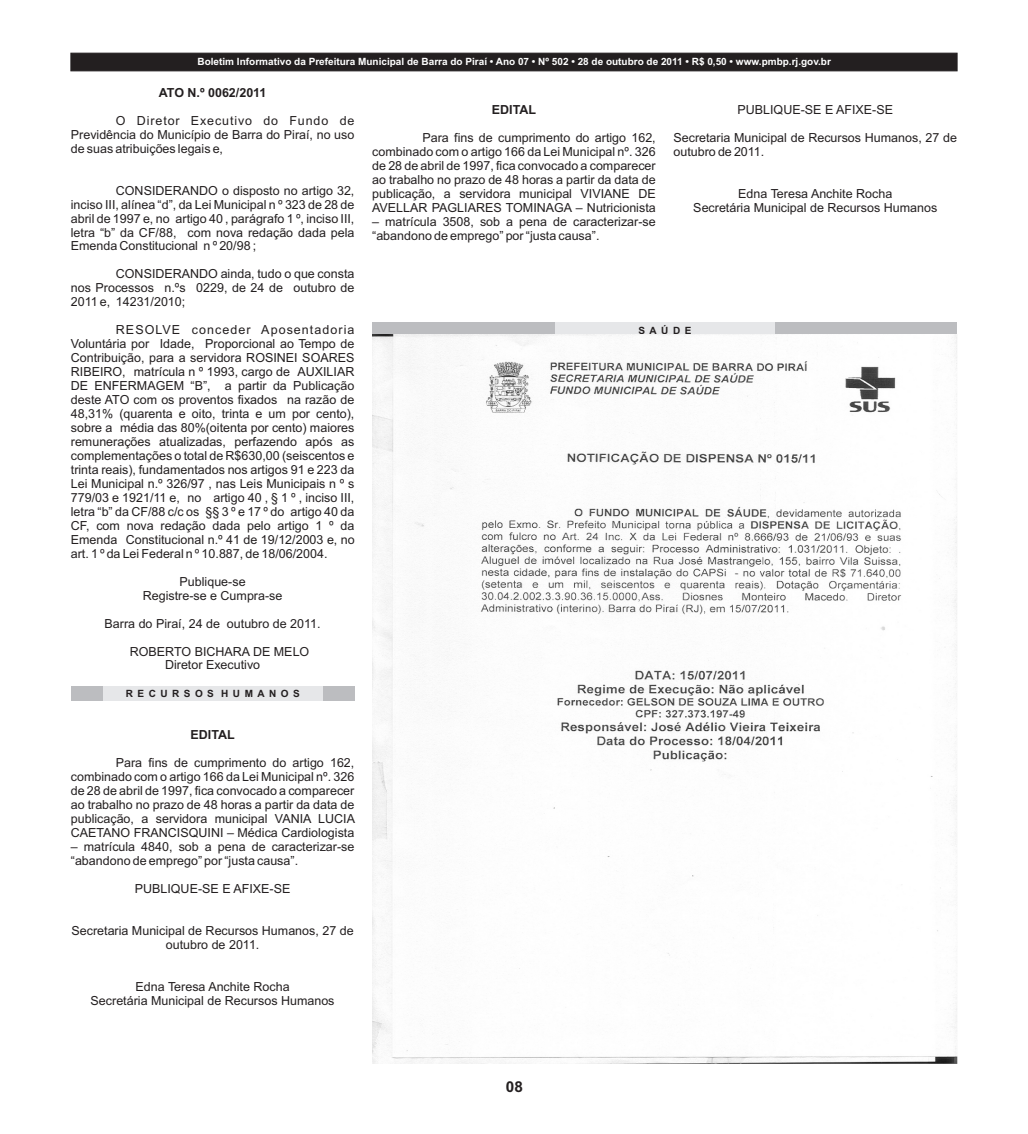
<style>
.page{position:relative;width:1028px;height:1134px;background:#fff}
.page>*{position:absolute;margin:0;border:0;box-sizing:border-box;transform-origin:0 0}
.t1{font:700 15px "Arial";color:#231f20}
.t2{font:12.5px/14px "Arial";color:#231f20;text-align:justify}
.t3{font:700 12.5px "Arial";color:#231f20}
.t4{font:700 10px "Arial";color:#fff}
.t5{font:700 10px "Arial";letter-spacing:.45em;color:#231f20}
</style>
<div class="page">
<div style="left:71px;top:686px;width:283px;height:15px;background:#bcbdc0"></div>
<div style="left:103px;top:686px;width:219px;height:15px;background:#e6e7e9"></div>
<div style="left:372px;top:322px;width:585px;height:15px;background:#bcbdc0"></div>
<div style="left:555px;top:322px;width:219px;height:15px;background:#e6e7e9"></div>
<img style="left:372px;top:335px;width:585px;height:728px">
<svg style="left:71px;top:53px;width:886px;height:18px;background:#242021"></svg>
<p class="t4" style="left:197px;top:58px;width:635px">Boletim Informativo da Prefeitura Municipal de Barra do Piraí • Ano 07 • Nº 502 • 28 de outubro de 2011 • R$ 0,50 • www.pmbp.rj.gov.br</p>
<p class="t3" style="left:159px;top:88px;width:109px">ATO N.º 0062/2011</p>
<p class="t2" style="left:71px;top:115px;width:285px;text-indent:45px">O Diretor Executivo do Fundo de Previdência do Município de Barra do Piraí, no uso de suas atribuições legais e,</p>
<p class="t2" style="left:71px;top:184px;width:285px;text-indent:45px">CONSIDERANDO o disposto no artigo 32, inciso III, alínea “d”, da Lei Municipal n º 323 de 28 de abril de 1997 e, no artigo 40 , parágrafo 1 º, inciso III, letra “b” da CF/88, com nova redação dada pela Emenda Constitucional n º 20/98 ;</p>
<p class="t2" style="left:71px;top:268px;width:285px;text-indent:45px">CONSIDERANDO ainda, tudo o que consta nos Processos n.ºs 0229, de 24 de outubro de 2011 e, 14231/2010;</p>
<p class="t2" style="left:71px;top:324px;width:285px;text-indent:45px">RESOLVE conceder Aposentadoria Voluntária por Idade, Proporcional ao Tempo de Contribuição, para a servidora ROSINEI SOARES RIBEIRO, matrícula n º 1993, cargo de AUXILIAR DE ENFERMAGEM “B”, a partir da Publicação deste ATO com os proventos fixados na razão de 48,31% (quarenta e oito, trinta e um por cento), sobre a média das 80%(oitenta por cento) maiores remunerações atualizadas, perfazendo após as complementações o total de R$630,00 (seiscentos e trinta reais), fundamentados nos artigos 91 e 223 da Lei Municipal n.º 326/97 , nas Leis Municipais n º s 779/03 e 1921/11 e, no artigo 40 , § 1 º , inciso III, letra “b” da CF/88 c/c os §§ 3 º e 17 º do artigo 40 da CF, com nova redação dada pelo artigo 1 º da Emenda Constitucional n.º 41 de 19/12/2003 e, no art. 1 º da Lei Federal n º 10.887, de 18/06/2004.</p>
<p class="t2" style="left:143px;top:575px;width:141px;text-align:center">Publique-se<br>Registre-se e Cumpra-se</p>
<p class="t2" style="left:105px;top:617px;width:217px">Barra do Piraí, 24 de outubro de 2011.</p>
<p class="t2" style="left:165px;top:645px;width:146px;text-indent:-35px">ROBERTO BICHARA DE MELO<br>Diretor Executivo</p>
<p class="t5" style="left:126px;top:690px;width:175px">RECURSOS HUMANOS</p>
<p class="t3" style="left:190px;top:730px;width:46px">EDITAL</p>
<p class="t2" style="left:71px;top:757px;width:286px;text-indent:45px">Para fins de cumprimento do artigo 162, combinado com o artigo 166 da Lei Municipal nº. 326 de 28 de abril de 1997, fica convocado a comparecer ao trabalho no prazo de 48 horas a partir da data de publicação, a servidora municipal VANIA LUCIA CAETANO FRANCISQUINI – Médica Cardiologista</p>
<p class="t2" style="left:71px;top:841px;width:285px">– matrícula 4840, sob a pena de caracterizar-se “abandono de emprego” por “justa causa”.</p>
<p class="t2" style="left:135px;top:883px;width:157px">PUBLIQUE-SE E AFIXE-SE</p>
<p class="t2" style="left:71px;top:924px;width:284px;text-align:center">Secretaria Municipal de Recursos Humanos, 27 de outubro de 2011.</p>
<p class="t2" style="left:91px;top:980px;width:245px;text-align:center">Edna Teresa Anchite Rocha<br>Secretária Municipal de Recursos Humanos</p>
<p class="t3" style="left:492px;top:105px;width:46px">EDITAL</p>
<p class="t2" style="left:372px;top:132px;width:285px;text-indent:50px">Para fins de cumprimento do artigo 162, combinado com o artigo 166 da Lei Municipal nº. 326 de 28 de abril de 1997, fica convocado a comparecer ao trabalho no prazo de 48 horas a partir da data de publicação, a servidora municipal VIVIANE DE AVELLAR PAGLIARES TOMINAGA – Nutricionista</p>
<p class="t2" style="left:372px;top:215px;width:285px">– matrícula 3508, sob a pena de caracterizar-se “abandono de emprego” por “justa causa”.</p>
<p class="t2" style="left:737px;top:104px;width:157px">PUBLIQUE-SE E AFIXE-SE</p>
<p class="t2" style="left:673px;top:132px;width:285px">Secretaria Municipal de Recursos Humanos, 27 de outubro de 2011.</p>
<p class="t2" style="left:693px;top:187px;width:245px;text-align:center">Edna Teresa Anchite Rocha<br>Secretária Municipal de Recursos Humanos</p>
<p class="t5" style="left:638px;top:327px;width:54px">SAÚDE</p>
<p class="t1" style="left:506px;top:1081px;width:19px">08</p>
</div>
